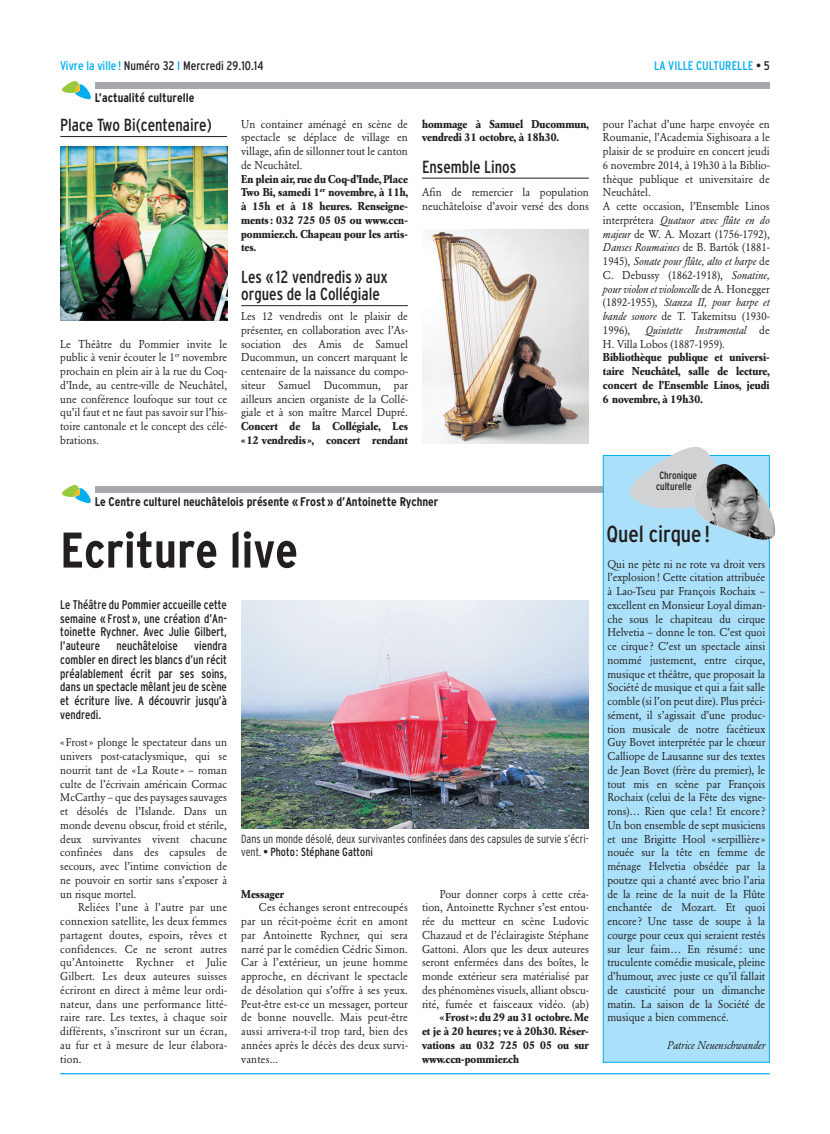
<style>
.page{position:relative;width:830px;height:1134px;background:#fff}
.page>*{position:absolute;margin:0;border:0;box-sizing:border-box;transform-origin:0 0}
.t1{font:700 condensed 50px "Interstate";color:#231f20}
.t2{font:condensed 23.12px "Interstate";letter-spacing:-.005em;color:#231f20}
.t3{font:condensed 17.5px/17.5px "Interstate";color:#231f20;scale:.95 1}
.t4{font:condensed 12.5px/13.8px "Interstate";color:#231f20;text-align:justify;scale:.95 1}
.t5{font:700 condensed 12.5px "Interstate";letter-spacing:-.005em;color:#231f20}
.t6{font:condensed 12.5px "Interstate";color:#231f20}
.t7{font:condensed 12.5px "Interstate";color:#00aeef}
.t8{font:300 condensed 11.88px/13.8px "Interstate";color:#231f20;scale:.95 1}
.t9{font:11.25px/13.8px "Garamond BE";color:#231f20;text-align:justify;scale:.95 1}
.t10{font:700 11.25px/13.8px "Garamond BE";color:#231f20;text-align:justify;scale:.95 1}
.t11{font:italic 11.25px "Garamond BE";color:#231f20;scale:.95 1}
.t12{font:condensed 10.62px/11.2px "Interstate";color:#231f20;text-align:center;scale:.95 1}
.s1{color:#00aeef}
.s2{color:#231f20}
.s3{font-weight:400}
.s4{font-style:italic}
</style>
<div class="page">
<hr style="left:60px;top:1073px;width:709px;height:1px;background:#00aeef">
<svg style="left:62px;top:81px;width:29px;height:18px"></svg>
<div style="left:95px;top:83px;width:674px;height:6px;background:#a8a9ad"></div>
<hr style="left:60px;top:136px;width:167px;height:1px;background:#231f20">
<hr style="left:241px;top:305px;width:166px;height:1px;background:#231f20">
<hr style="left:422px;top:178px;width:166px;height:1px;background:#231f20">
<img style="left:422px;top:229px;width:166px;height:215px">
<img style="left:60px;top:147px;width:167px;height:173px">
<svg style="left:62px;top:485px;width:29px;height:18px"></svg>
<div style="left:95px;top:486px;width:674px;height:7px;background:#a8a9ad"></div>
<img style="left:241px;top:601px;width:347px;height:228px">
<div style="left:603px;top:456px;width:165px;height:606px;background:#aae0f9"></div>
<div style="left:602px;top:455px;width:167px;height:607px;border:1px solid #00aeef"></div>
<svg style="left:618px;top:447px;width:152px;height:104px"></svg>
<img style="left:693px;top:464px;width:82px;height:76px">
<p class="t6" style="left:60px;top:61px;width:204px"><span class="s1">Vivre la ville !</span> Numéro 32 <span class="s1">I</span> Mercredi 29.10.14</p>
<p class="t7" style="left:653px;top:61px;width:117px">LA VILLE CULTURELLE <span class="s2">• 5</span></p>
<p class="t5" style="left:95px;top:93px;width:101px">L’actualité culturelle</p>
<h3 class="t3" style="left:60px;top:117px;width:161px">Place Two Bi(centenaire)</h3>
<p class="t9" style="left:60px;top:338px;width:177px">Le Théâtre du Pommier invite le public à venir écouter le 1<sup>er</sup> novembre prochain en plein air à la rue du Coq&shy;d’Inde, au centre-ville de Neuchâtel, une conférence loufoque sur tout ce qu’il faut et ne faut pas savoir sur l’his&shy;toire cantonale et le concept des célé&shy;brations.</p>
<p class="t9" style="left:241px;top:118px;width:177px">Un container aménagé en scène de spectacle se déplace de village en village, afin de sillonner tout le canton de Neuchâtel.</p>
<p class="t10" style="left:241px;top:173px;width:177px">En plein air, rue du Coq-d’Inde, Place Two Bi, samedi 1<sup>er</sup> novembre, à 11h, à 15h et à 18 heures. Renseigne&shy;ments: 032 725 05 05 ou www.ccn&shy;pommier.ch. Chapeau pour les artis&shy;tes.</p>
<h3 class="t3" style="left:241px;top:269px;width:156px">Les « 12 vendredis » aux orgues de la Collégiale</h3>
<p class="t9" style="left:241px;top:310px;width:177px">Les 12 vendredis ont le plaisir de présenter, en collaboration avec l’As&shy;sociation des Amis de Samuel Ducommun, un concert marquant le centenaire de la naissance du compo&shy;siteur Samuel Ducommun, par ailleurs ancien organiste de la Collé&shy;giale et à son maître Marcel Dupré.</p>
<p class="t10" style="left:241px;top:420px;width:177px">Concert de la Collégiale, Les « 12 vendredis », concert rendant</p>
<p class="t10" style="left:422px;top:118px;width:177px">hommage à Samuel Ducommun, vendredi 31 octobre, à 18h30.</p>
<h3 class="t3" style="left:422px;top:159px;width:101px">Ensemble Linos</h3>
<p class="t9" style="left:422px;top:186px;width:177px">Afin de remercier la population neuchâteloise d’avoir versé des dons</p>
<p class="t5" style="left:95px;top:496px;width:345px">Le Centre culturel neuchâtelois présente « Frost » d’Antoinette Rychner</p>
<h1 class="t1" style="left:60px;top:531px;width:239px">Ecriture live</h1>
<p class="t4" style="left:60px;top:599px;width:177px">Le Théâtre du Pommier accueille cette semaine « Frost », une création d’An&shy;toinette Rychner. Avec Julie Gilbert, l’auteure</p>
<p class="t4" style="left:117px;top:640px;width:66px">neuchâteloise</p>
<p class="t4" style="left:60px;top:640px;width:177px;text-indent:134px">viendra combler en direct les blancs d’un récit préalablement écrit par ses soins, dans un spectacle mêlant jeu de scène et écriture live. A découvrir jusqu’à vendredi.</p>
<p class="t9" style="left:60px;top:736px;width:177px">«Frost» plonge le spectateur dans un univers post-cataclysmique, qui se nourrit tant de «La Route» – roman culte de l’écrivain américain Cormac McCarthy – que des paysages sauvages et désolés de l’Islande. Dans un monde devenu obscur, froid et stérile, deux survivantes vivent chacune confinées dans des capsules de secours, avec l’intime conviction de ne pouvoir en sortir sans s’exposer à un risque mortel.</p>
<p class="t9" style="left:60px;top:901px;width:177px;text-indent:18px">Reliées l’une à l’autre par une connexion satellite, les deux femmes partagent doutes, espoirs, rêves et confidences. Ce ne seront autres qu’Antoinette Rychner et Julie Gilbert. Les deux auteures suisses écriront en direct à même leur ordi&shy;nateur, dans une performance litté&shy;raire rare. Les textes, à chaque soir différents, s’inscriront sur un écran, au fur et à mesure de leur élabora&shy;tion.</p>
<p class="t8" style="left:241px;top:832px;width:367px">Dans un monde désolé, deux survivantes confinées dans des capsules de survie s’écri&shy;vent. <span class="s3">• Photo: Stéphane Gattoni</span></p>
<p class="t10" style="left:241px;top:888px;width:46px">Messager</p>
<p class="t9" style="left:241px;top:901px;width:177px;text-indent:18px">Ces échanges seront entrecoupés par un récit-poème écrit en amont par Antoinette Rychner, qui sera narré par le comédien Cédric Simon.<br>Car à l’extérieur, un jeune homme approche, en décrivant le spectacle de désolation qui s’offre à ses yeux.<br>Peut-être est-ce un messager, porteur de bonne nouvelle. Mais peut-être aussi arrivera-t-il trop tard, bien des années après le décès des deux survi&shy;vantes...</p>
<p class="t9" style="left:422px;top:888px;width:177px;text-indent:18px">Pour donner corps à cette créa&shy;tion, Antoinette Rychner s’est entou&shy;rée du metteur en scène Ludovic Chazaud et de l’éclairagiste Stéphane Gattoni. Alors que les deux auteures seront enfermées dans des boîtes, le monde extérieur sera matérialisé par des phénomènes visuels, alliant obscu&shy;rité, fumée et faisceaux vidéo. (ab)</p>
<p class="t10" style="left:422px;top:1011px;width:177px;text-indent:18px">« Frost »: du 29 au 31 octobre. Me et je à 20 heures; ve à 20h30. Réser&shy;vations au 032 725 05 05 ou sur www.ccn-pommier.ch</p>
<p class="t9" style="left:602px;top:118px;width:177px;text-align:left">pour l’achat d’une harpe envoyée en Roumanie, l’Academia Sighisoara a le plaisir de se produire en concert jeudi 6 novembre 2014, à 19h30 à la Biblio&shy;thèque publique et universitaire de Neuchâtel.<br>A cette occasion, l’Ensemble Linos interprétera <span class="s4">Quatuor avec flûte en do majeur</span> de W. A. Mozart (1756-1792), <span class="s4">Danses Roumaines</span> de B. Bartók (1881- 1945), <span class="s4">Sonate pour flûte, alto et harpe</span> de C. Debussy (1862-1918), <span class="s4">Sonatine, pour violon et violoncelle</span> de A. Honegger (1892-1955), <span class="s4">Stanza II, pour harpe et bande sonore</span> de T. Takemitsu (1930- 1996),</p>
<p class="t9" style="left:602px;top:324px;width:177px;text-indent:42px"><span class="s4">Quintette Instrumental</span> de<br>H. Villa Lobos (1887-1959).</p>
<p class="t10" style="left:602px;top:351px;width:177px">Bibliothèque publique et universi&shy;taire Neuchâtel, salle de lecture, concert de l’Ensemble Linos, jeudi 6 novembre, à 19h30.</p>
<p class="t12" style="left:655px;top:470px;width:45px">Chronique culturelle</p>
<h2 class="t2" style="left:606px;top:525px;width:105px">Quel cirque !</h2>
<p class="t9" style="left:607px;top:558px;width:168px">Qui ne pète ni ne rote va droit vers l’explosion! Cette citation attribuée à Lao-Tseu par François Rochaix – excellent en Monsieur Loyal diman&shy;che sous le chapiteau du cirque Helvetia – donne le ton. C’est quoi ce cirque? C’est un spectacle ainsi nommé justement, entre cirque, musique et théâtre, que proposait la Société de musique et qui a fait salle comble (si l’on peut dire). Plus préci&shy;sément, il s’agissait d’une produc&shy;tion musicale de notre facétieux Guy Bovet interprétée par le chœur Calliope de Lausanne sur des textes de Jean Bovet (frère du premier), le tout mis en scène par François Rochaix (celui de la Fête des vigne&shy;rons)… Rien que cela! Et encore?<br>Un bon ensemble de sept musiciens et une Brigitte Hool «serpillière» nouée sur la tête en femme de ménage Helvetia obsédée par la poutze qui a chanté avec brio l’aria de la reine de la nuit de la Flûte enchantée de Mozart. Et quoi encore? Une tasse de soupe à la courge pour ceux qui seraient restés sur leur faim… En résumé: une truculente comédie musicale, pleine d’humour, avec juste ce qu’il fallait de causticité pour un dimanche matin. La saison de la Société de musique a bien commencé.</p>
<p class="t11" style="left:667px;top:1040px;width:105px">Patrice Neuenschwander</p>
</div>
